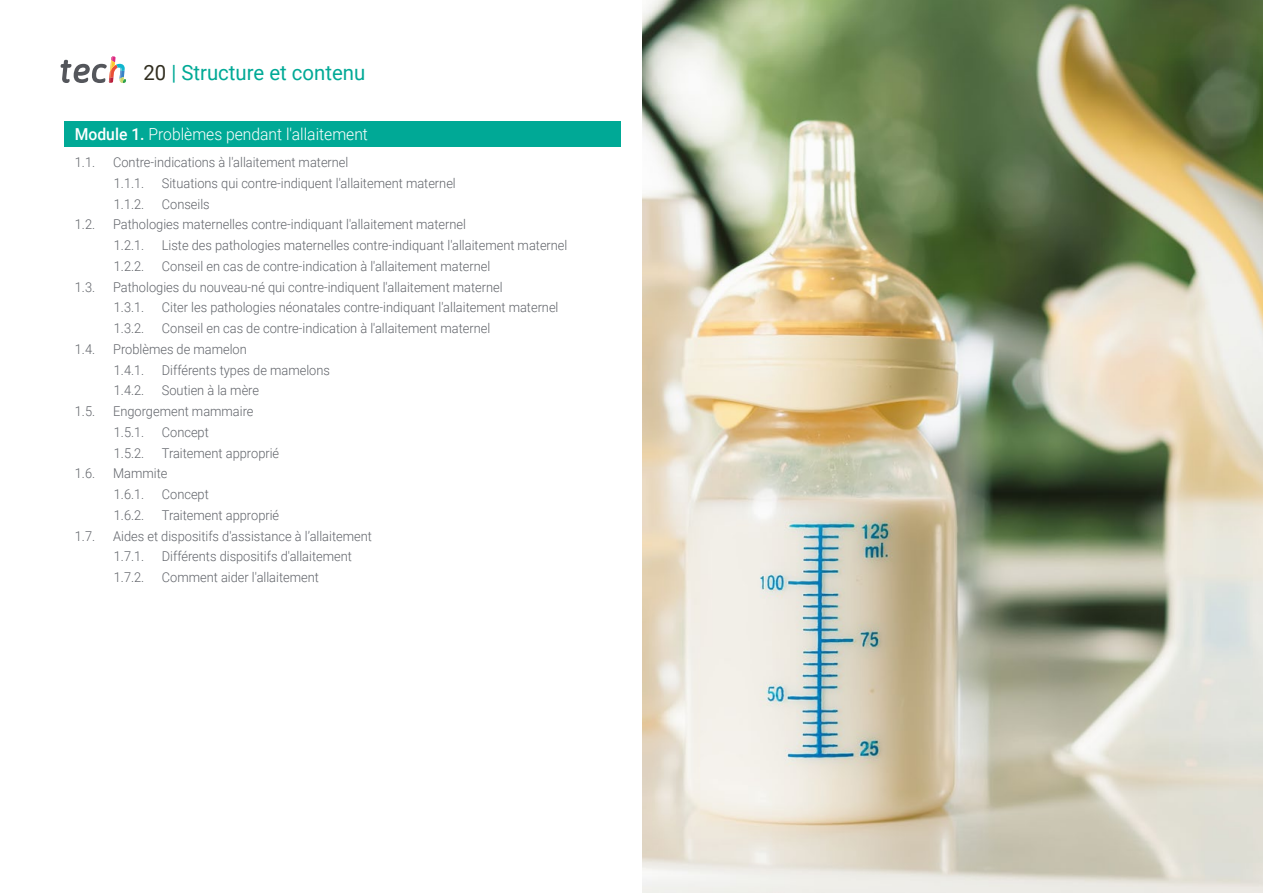
<style>
.page{position:relative;width:1263px;height:893px;background:#fff}
.page>*{position:absolute;margin:0;border:0;box-sizing:border-box;transform-origin:0 0}
.t1{font:21px "Roboto";color:#00a996}
.t2{font:300 16.5px "Roboto";color:#fff;scale:.95 1}
.t3{font:300 13.5px/20.7px "Roboto";color:#61646a;scale:.95 1}
.s1{color:#312e20}
.s2{font-weight:500}
</style>
<div class="page">
<img style="left:642px;top:0;width:621px;height:893px">
<svg style="left:61px;top:56px;width:65px;height:27px"></svg>
<div style="left:64px;top:121px;width:557px;height:25px;background:#00a996"></div>
<h1 class="t1" style="left:144px;top:57px;width:223px"><span class="s1">20</span> | Structure et contenu</h1>
<p class="t2" style="left:75px;top:123px;width:310px"><span class="s2">Module 1.</span> Problèmes pendant l'allaitement</p>
<p class="t3" style="left:75px;top:151px;width:23px">1.1.</p>
<p class="t3" style="left:113px;top:151px;width:249px">Contre-indications à l'allaitement maternel<br>1.1.1.</p>
<p class="t3" style="left:162px;top:172px;width:311px">Situations qui contre-indiquent l'allaitement maternel</p>
<p class="t3" style="left:114px;top:193px;width:34px">1.1.2.</p>
<p class="t3" style="left:162px;top:193px;width:52px">Conseils</p>
<p class="t3" style="left:75px;top:214px;width:23px">1.2.</p>
<p class="t3" style="left:113px;top:214px;width:373px">Pathologies maternelles contre-indiquant l'allaitement maternel<br>1.2.1.</p>
<p class="t3" style="left:162px;top:234px;width:428px">Liste des pathologies maternelles contre-indiquant l'allaitement maternel</p>
<p class="t3" style="left:114px;top:255px;width:34px">1.2.2.</p>
<p class="t3" style="left:162px;top:255px;width:347px">Conseil en cas de contre-indication à l'allaitement maternel</p>
<p class="t3" style="left:75px;top:276px;width:23px">1.3.</p>
<p class="t3" style="left:113px;top:276px;width:412px">Pathologies du nouveau-né qui contre-indiquent l'allaitement maternel<br>1.3.1.</p>
<p class="t3" style="left:162px;top:297px;width:419px">Citer les pathologies néonatales contre-indiquant l'allaitement maternel</p>
<p class="t3" style="left:114px;top:317px;width:34px">1.3.2.</p>
<p class="t3" style="left:162px;top:317px;width:347px">Conseil en cas de contre-indication à l'allaitement maternel</p>
<p class="t3" style="left:75px;top:338px;width:23px">1.4.</p>
<p class="t3" style="left:113px;top:338px;width:142px">Problèmes de mamelon<br>1.4.1.</p>
<p class="t3" style="left:162px;top:359px;width:178px">Différents types de mamelons</p>
<p class="t3" style="left:114px;top:380px;width:34px">1.4.2.</p>
<p class="t3" style="left:162px;top:380px;width:104px">Soutien à la mère</p>
<p class="t3" style="left:75px;top:400px;width:23px">1.5.</p>
<p class="t3" style="left:113px;top:400px;width:149px">Engorgement mammaire<br>1.5.1.</p>
<p class="t3" style="left:162px;top:421px;width:51px">Concept</p>
<p class="t3" style="left:114px;top:442px;width:34px">1.5.2.</p>
<p class="t3" style="left:162px;top:442px;width:125px">Traitement approprié</p>
<p class="t3" style="left:75px;top:463px;width:23px">1.6.</p>
<p class="t3" style="left:113px;top:463px;width:59px">Mammite<br>1.6.1.</p>
<p class="t3" style="left:162px;top:483px;width:51px">Concept</p>
<p class="t3" style="left:114px;top:504px;width:34px">1.6.2.</p>
<p class="t3" style="left:162px;top:504px;width:125px">Traitement approprié</p>
<p class="t3" style="left:75px;top:525px;width:23px">1.7.</p>
<p class="t3" style="left:113px;top:525px;width:274px">Aides et dispositifs d'assistance à l’allaitement<br>1.7.1.</p>
<p class="t3" style="left:162px;top:546px;width:202px">Différents dispositifs d'allaitement</p>
<p class="t3" style="left:114px;top:566px;width:34px">1.7.2.</p>
<p class="t3" style="left:162px;top:566px;width:167px">Comment aider l'allaitement</p>
</div>
